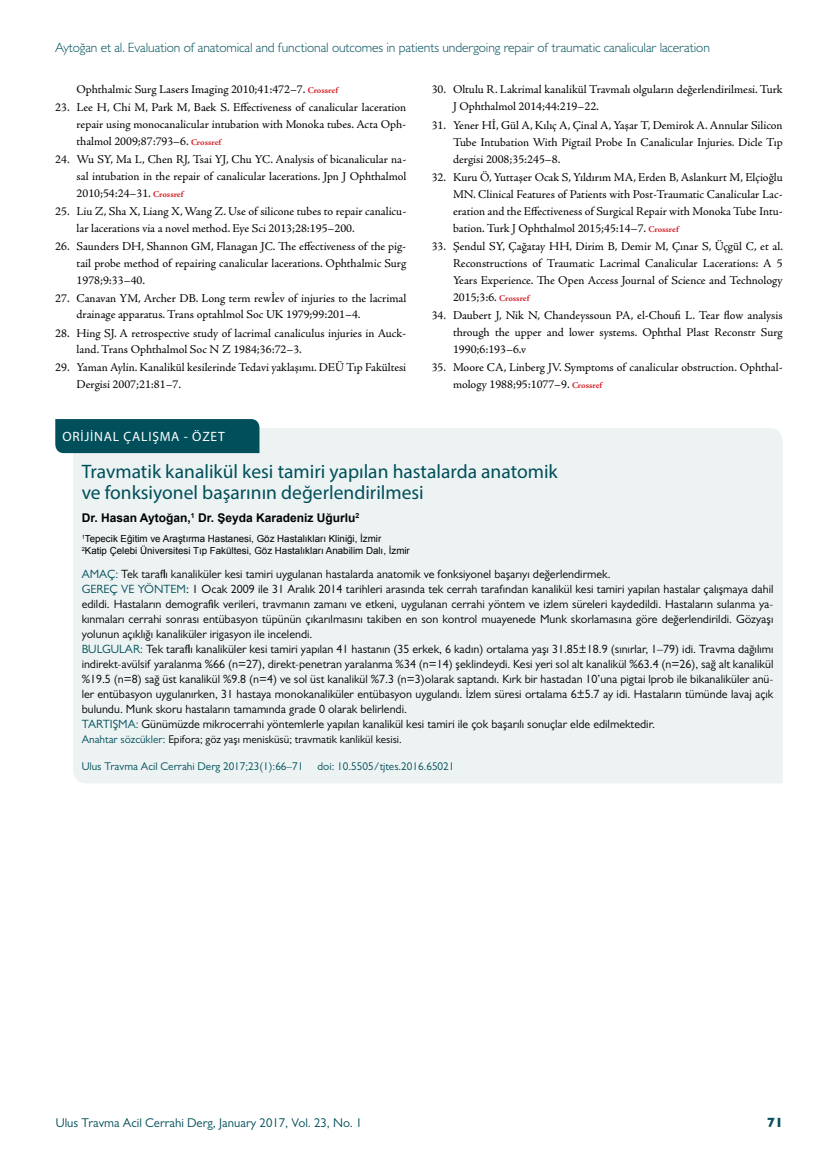
<style>
.page{position:relative;width:838px;height:1170px;background:#fff}
.page>*{position:absolute;margin:0;border:0;box-sizing:border-box;transform-origin:0 0}
.t1{font:19.5px/21px "Myriad Pro";color:#004f5a}
.t2{font:300 13.5px "Gill Sans MT Pro";letter-spacing:-.005em;color:#004f5a}
.t3{font:13.5px "Myriad Pro";letter-spacing:.055em;color:#fff}
.t4{font:800 13.5px "Gill Sans MT Pro";color:#004f5a}
.t5{font:12.75px "Gill Sans MT Pro";color:#004f5a}
.t6{font:12px/17px "Adobe Jenson Pro";color:#000;text-align:justify}
.t7{font:12px/15px "Gill Sans MT Pro";color:#000}
.t8{font:700 12px "Arial";color:#000}
.t9{font:11.25px "Gill Sans MT Pro";color:#004f5a}
.t10{font:11.25px "Gill Sans MT Pro";color:#000}
.t11{font:9.75px/11.7px "Arial";color:#000}
.s1{font-weight:700;font-size:9px;color:#d2232a}
.s2{color:#004f5a}
</style>
<div class="page">
<div style="left:73px;top:428px;width:709px;height:355px;background:#edf3f3"></div>
<div style="left:55px;top:419px;width:204px;height:34px;background:#004f5a"></div>
<p class="t2" style="left:55px;top:39px;width:656px">Aytoğan et al. Evaluation of anatomical and functional outcomes in patients undergoing repair of traumatic canalicular laceration</p>
<p class="t6" style="left:77px;top:81px;width:263px">Ophthalmic Surg Lasers Imaging 2010;41:472–7. <span class="s1">Crossref</span></p>
<p class="t6" style="left:77px;top:99px;width:331px;text-indent:-21px">23. Lee H, Chi M, Park M, Baek S. Effectiveness of canalicular laceration repair using monocanalicular intubation with Monoka tubes. Acta Oph&shy;thalmol 2009;87:793–6. <span class="s1">Crossref</span></p>
<p class="t6" style="left:77px;top:151px;width:331px;text-indent:-21px">24. Wu SY, Ma L, Chen RJ, Tsai YJ, Chu YC. Analysis of bicanalicular na&shy;sal intubation in the repair of canalicular lacerations. Jpn J Ophthalmol 2010;54:24–31. <span class="s1">Crossref</span></p>
<p class="t6" style="left:77px;top:203px;width:331px;text-indent:-21px">25. Liu Z, Sha X, Liang X, Wang Z. Use of silicone tubes to repair canalicu&shy;lar lacerations via a novel method. Eye Sci 2013;28:195–200.</p>
<p class="t6" style="left:77px;top:238px;width:331px;text-indent:-21px">26. Saunders DH, Shannon GM, Flanagan JC. The effectiveness of the pig&shy;tail probe method of repairing canalicular lacerations. Ophthalmic Surg 1978;9:33–40.</p>
<p class="t6" style="left:77px;top:289px;width:331px;text-indent:-21px">27. Canavan YM, Archer DB. Long term rewİev of injuries to the lacrimal drainage apparatus. Trans optahlmol Soc UK 1979;99:201–4.</p>
<p class="t6" style="left:77px;top:324px;width:331px;text-indent:-21px">28. Hing SJ. A retrospective study of lacrimal canaliculus injuries in Auck&shy;land. Trans Ophthalmol Soc N Z 1984;36:72–3.</p>
<p class="t6" style="left:77px;top:359px;width:331px;text-indent:-21px">29. Yaman Aylin. Kanalikül kesilerinde Tedavi yaklaşımı. DEÜ Tıp Fakültesi<br>Dergisi 2007;21:81–7.</p>
<p class="t3" style="left:62px;top:428px;width:164px">ORİJİNAL ÇALIŞMA - ÖZET</p>
<p class="t6" style="left:453px;top:81px;width:331px;text-indent:-21px">30. Oltulu R. Lakrimal kanalikül Travmalı olguların değerlendirilmesi. Turk<br>J Ophthalmol 2014;44:219–22.</p>
<p class="t6" style="left:453px;top:117px;width:331px;text-indent:-21px">31. Yener Hİ, Gül A, Kılıç A, Çinal A, Yaşar T, Demirok A. Annular Silicon Tube Intubation With Pigtail Probe In Canalicular Injuries. Dicle Tıp dergisi 2008;35:245–8.</p>
<p class="t6" style="left:453px;top:169px;width:331px;text-indent:-21px">32. Kuru Ö, Yuttaşer Ocak S, Yıldırım MA, Erden B, Aslankurt M, Elçioğlu MN. Clinical Features of Patients with Post-Traumatic Canalicular Lac&shy;eration and the Effectiveness of Surgical Repair with Monoka Tube Intu&shy;bation. Turk J Ophthalmol 2015;45:14–7. <span class="s1">Crossref</span></p>
<p class="t6" style="left:453px;top:238px;width:331px;text-indent:-21px">33. Şendul SY, Çağatay HH, Dirim B, Demir M, Çınar S, Üçgül C, et al.<br>Reconstructions of Traumatic Lacrimal Canalicular Lacerations: A 5<br>Years Experience. The Open Access Journal of Science and Technology 2015;3:6. <span class="s1">Crossref</span></p>
<p class="t6" style="left:453px;top:307px;width:331px;text-indent:-21px">34. Daubert J, Nik N, Chandeyssoun PA, el-Choufi L. Tear flow analysis through the upper and lower systems. Ophthal Plast Reconstr Surg 1990;6:193–6.v</p>
<p class="t6" style="left:453px;top:359px;width:331px;text-indent:-21px">35. Moore CA, Linberg JV. Symptoms of canalicular obstruction. Ophthal&shy;mology 1988;95:1077–9. <span class="s1">Crossref</span></p>
<h1 class="t1" style="left:82px;top:460px;width:477px">Travmatik kanalikül kesi tamiri yapılan hastalarda anatomik ve fonksiyonel başarının değerlendirilmesi</h1>
<p class="t8" style="left:82px;top:510px;width:279px">Dr. Hasan Aytoğan,<sup>1</sup> Dr. Şeyda Karadeniz Uğurlu<sup>2</sup></p>
<p class="t11" style="left:82px;top:533px;width:330px"><sup>1</sup>Tepecik Eğitim ve Araştırma Hastanesi, Göz Hastalıkları Kliniği, İzmir<br><sup>2</sup>Katip Çelebi Üniversitesi Tıp Fakültesi, Göz Hastalıkları Anabilim Dalı, İzmir</p>
<p class="t7" style="left:82px;top:566px;width:693px"><span class="s2">AMAÇ:</span> Tek taraflı kanaliküler kesi tamiri uygulanan hastalarda anatomik ve fonksiyonel başarıyı değerlendirmek.<br><span class="s2">GEREÇ VE YÖNTEM</span>: 1 Ocak 2009 ile 31 Aralık 2014 tarihleri arasında tek cerrah tarafından kanalikül kesi tamiri yapılan hastalar çalışmaya dahil edildi. Hastaların demografik verileri, travmanın zamanı ve etkeni, uygulanan cerrahi yöntem ve izlem süreleri kaydedildi. Hastaların sulanma ya&shy;kınmaları cerrahi sonrası entübasyon tüpünün çıkarılmasını takiben en son kontrol muayenede Munk skorlamasına göre değerlendirildi. Gözyaşı yolunun açıklığı kanaliküler irigasyon ile incelendi.<br><span class="s2">BULGULAR:</span> Tek taraflı kanaliküler kesi tamiri yapılan 41 hastanın (35 erkek, 6 kadın) ortalama yaşı 31.85±18.9 (sınırlar, 1–79) idi. Travma dağılımı indirekt-avülsif yaralanma %66 (n=27), direkt-penetran yaralanma %34 (n=14) şeklindeydi. Kesi yeri sol alt kanalikül %63.4 (n=26), sağ alt kanalikül %19.5 (n=8) sağ üst kanalikül %9.8 (n=4) ve sol üst kanalikül %7.3 (n=3)olarak saptandı. Kırk bir hastadan 10’una pigtai lprob ile bikanaliküler anü&shy;ler entübasyon uygulanırken, 31 hastaya monokanaliküler entübasyon uygulandı. İzlem süresi ortalama 6±5.7 ay idi. Hastaların tümünde lavaj açık bulundu. Munk skoru hastaların tamamında grade 0 olarak belirlendi.<br><span class="s2">TARTIŞMA:</span> Günümüzde mikrocerrahi yöntemlerle yapılan kanalikül kesi tamiri ile çok başarılı sonuçlar elde edilmektedir.</p>
<p class="t10" style="left:82px;top:732px;width:322px"><span class="s2">Anahtar sözcükler:</span> Epifora; göz yaşı menisküsü; travmatik kanlikül kesisi.</p>
<p class="t9" style="left:82px;top:759px;width:223px">Ulus Travma Acil Cerrahi Derg 2017;23(1):66–71</p>
<p class="t9" style="left:317px;top:759px;width:138px">doi: 10.5505/tjtes.2016.65021</p>
<p class="t5" style="left:56px;top:1115px;width:308px">Ulus Travma Acil Cerrahi Derg, January 2017, Vol. 23, No. 1</p>
<p class="t4" style="left:767px;top:1114px;width:18px">71</p>
</div>
